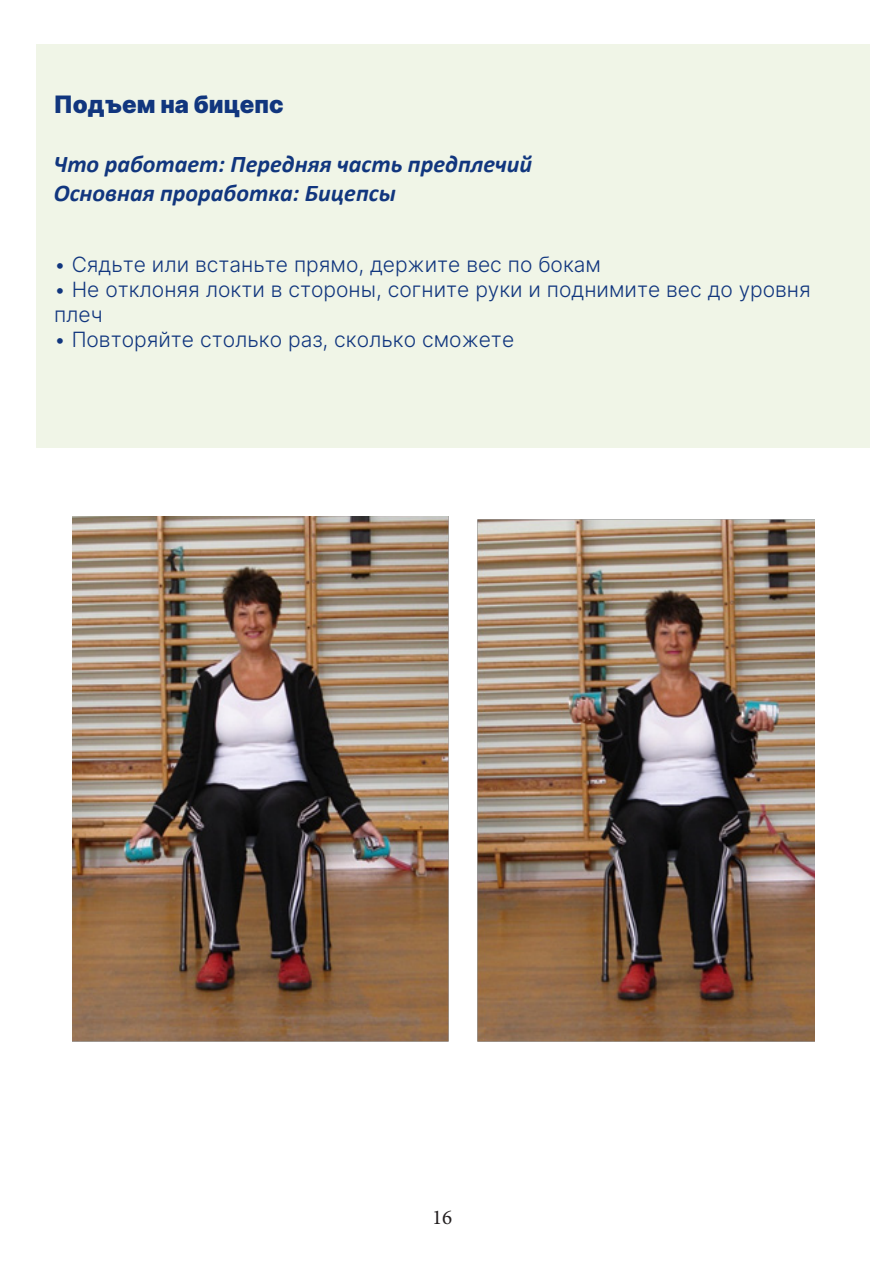
<style>
.page{position:relative;width:893px;height:1263px;background:#fff}
.page>*{position:absolute;margin:0;border:0;box-sizing:border-box;transform-origin:0 0}
.t1{font:italic 700 24px/28.8px "Calibri";color:#11367e}
.t2{font:900 24px "Inter";color:#11367e}
.t3{font:300 21px/25.2px "Inter";color:#11367e}
.t4{font:21px "Minion Pro";color:#231f20}
</style>
<div class="page">
<img style="left:72px;top:646px;width:377px;height:396px">
<img style="left:477px;top:646px;width:338px;height:396px">
<div style="left:36px;top:44px;width:834px;height:404px;background:#f0f5e7"></div>
<img style="left:72px;top:516px;width:743px;height:130px">
<p class="t2" style="left:54px;top:87px;width:231px">Подъем на бицепс</p>
<p class="t1" style="left:54px;top:149px;width:480px">Что работает: Передняя часть предплечий<br>Основная проработка: Бицепсы</p>
<p class="t3" style="left:54px;top:251px;width:548px">• Сядьте или встаньте прямо, держите вес по бокам</p>
<p class="t3" style="left:54px;top:276px;width:758px">• Не отклоняя локти в стороны, согните руки и поднимите вес до уровня плеч</p>
<p class="t3" style="left:54px;top:327px;width:462px">• Повторяйте столько раз, сколько сможете</p>
<p class="t4" style="left:432px;top:1203px;width:22px">16</p>
</div>
